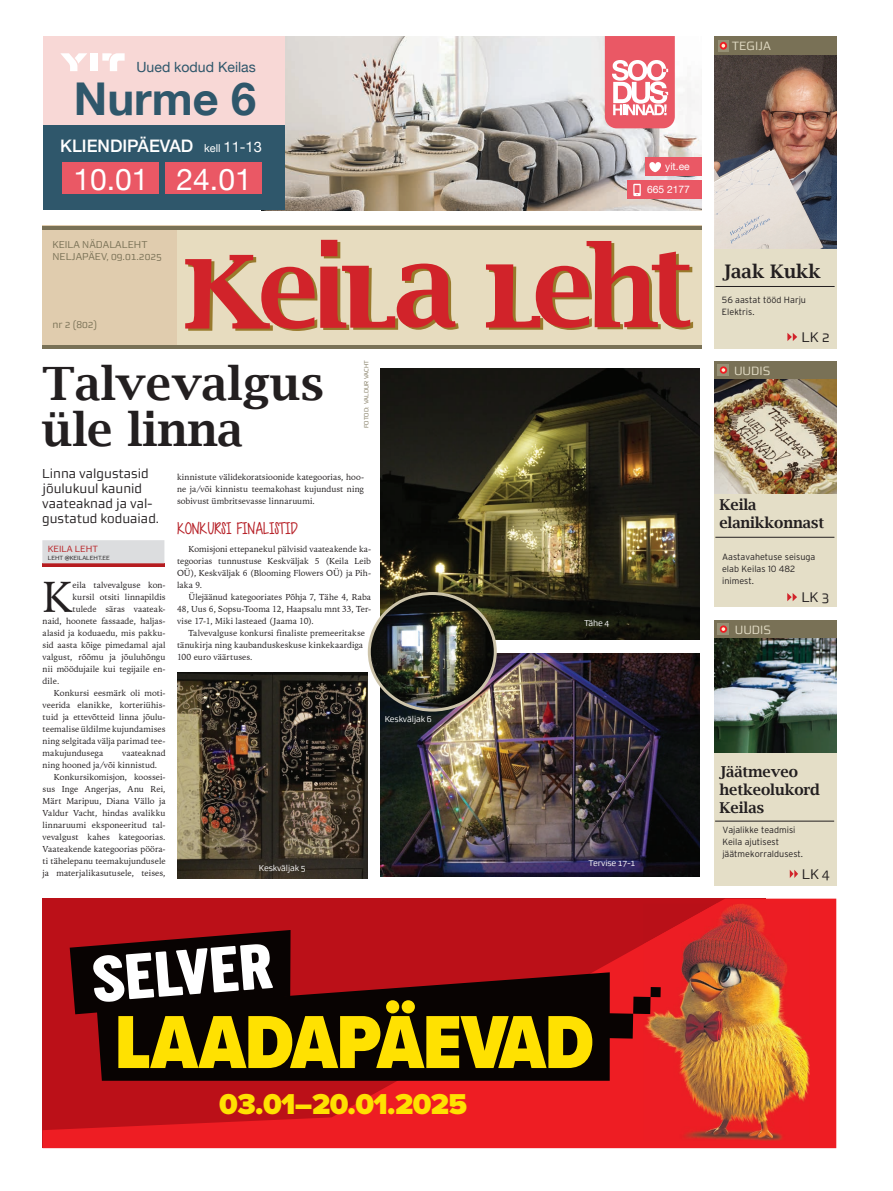
<style>
.page{position:relative;width:893px;height:1191px;background:#fff}
.page>*{position:absolute;margin:0;border:0;box-sizing:border-box;transform-origin:0 0}
.t1{font:900 77.9px "Proxima Nova Cond";letter-spacing:-.015em;color:#ffe101}
.t2{font:600 46px/45px "Lucida Bright";color:#231f20}
.t3{font:700 45.2px "Helvetica Neue";color:#2f576b}
.t4{font:43px "Iowan Old Style BT";color:#231f20}
.t5{font:30.1px "Helvetica Neue";color:#fff}
.t6{font:900 29.8px "Proxima Nova";letter-spacing:-.02em;color:#ffe101}
.t7{font:600 18.7px "Lucida Bright";color:#231f20}
.t8{font:500 17.2px "Helvetica Neue";color:#fff}
.t9{font:17px "Cutie Patootie";color:#b61f26}
.t10{font:600 15px/18px "Lucida Bright";letter-spacing:-.01em;color:#231f20}
.t11{font:14.6px "Helvetica Neue";color:#fff}
.t12{font:14.1px "Helvetica Neue";color:#2f576b}
.t13{font:14px "Morgan Sn Office";color:#231f20}
.t14{font:13px/15px "Morgan Sn Office";color:#231f20}
.t15{font:12px "Morgan Sn Office";color:#e4dec7}
.t16{font:12px "Myriad Pro";color:#e4dec7}
.t17{font:10.3px "Helvetica Neue";color:#fff}
.t18{font:10px/12px "Morgan Sn Office";color:#797156}
.t19{font:300 9px/12px "Interstate Pro";color:#231f20}
.t20{font:9px "Morgan Sn Office";color:#b61c20}
.t21{font:8.6px/12px "Iowan Old Style BT";letter-spacing:.005em;color:#231f20;text-align:justify}
.t22{font:8.5px "Morgan Sn Office";letter-spacing:-.02em;color:#fff}
.t23{font:6px "Morgan Sn Office";color:#231f20}
.t24{font:6px "Morgan Sn Office";color:#797156}
.s1{font-size:11px}
</style>
<div class="page">
<img style="left:285px;top:36px;width:417px;height:174px">
<div style="left:43px;top:124px;width:242px;height:86px;background:#2f576b"></div>
<div style="left:43px;top:36px;width:242px;height:88px;background:#f8d8d6"></div>
<svg style="left:605px;top:36px;width:70px;height:92px"></svg>
<div style="left:645px;top:157px;width:57px;height:19px;background:#ea5865"></div>
<svg style="left:649px;top:162px;width:12px;height:10px"></svg>
<div style="left:627px;top:180px;width:75px;height:19px;background:#ea5865"></div>
<svg style="left:633px;top:184px;width:8px;height:12px"></svg>
<div style="left:90px;top:53px;width:8px;height:18px;background:#fff"></div>
<svg style="left:60px;top:53px;width:27px;height:18px"></svg>
<svg style="left:102px;top:53px;width:23px;height:18px"></svg>
<div style="left:62px;top:162px;width:97px;height:32px;background:#ea5865"></div>
<div style="left:165px;top:162px;width:97px;height:32px;background:#ea5865"></div>
<svg style="left:43px;top:898px;width:793px;height:250px;background:#cf151c"></svg>
<img style="left:643px;top:903px;width:167px;height:237px">
<svg style="left:70px;top:930px;width:221px;height:84px"></svg>
<svg style="left:97px;top:972px;width:513px;height:108px;background:#1f0e0e"></svg>
<svg style="left:608px;top:996px;width:43px;height:42px;background:#761212"></svg>
<div style="left:650px;top:987px;width:11px;height:10px;background:#080302"></div>
<svg style="left:42px;top:563px;width:122px;height:4px"></svg>
<div style="left:42px;top:540px;width:122px;height:23px;background:#dcdddf"></div>
<div style="left:43px;top:225px;width:659px;height:124px;background:#e0ccae"></div>
<div style="left:178px;top:227px;width:524px;height:118px;background:#e7dcbf"></div>
<svg style="left:486px;top:241px;width:207px;height:89px"></svg>
<svg style="left:185px;top:240px;width:274px;height:91px"></svg>
<hr style="left:43px;top:226px;width:659px;height:3px;background:#797156">
<hr style="left:43px;top:345px;width:659px;height:4px;background:#797156">
<div style="left:714px;top:638px;width:122px;height:247px;background:#e4dec7"></div>
<div style="left:714px;top:364px;width:122px;height:243px;background:#e4dec7"></div>
<div style="left:714px;top:620px;width:122px;height:19px;background:#797156"></div>
<svg style="left:790px;top:870px;width:8px;height:8px"></svg>
<svg style="left:718px;top:623px;width:11px;height:11px"></svg>
<svg style="left:720px;top:625px;width:7px;height:8px"></svg>
<svg style="left:721px;top:627px;width:4px;height:4px"></svg>
<div style="left:714px;top:361px;width:123px;height:19px;background:#797156"></div>
<svg style="left:718px;top:364px;width:11px;height:11px"></svg>
<div style="left:720px;top:366px;width:7px;height:8px;background:#ee1d23;border-radius:50%"></div>
<svg style="left:721px;top:368px;width:4px;height:4px"></svg>
<div style="left:714px;top:36px;width:122px;height:313px;background:#e4dec7"></div>
<div style="left:714px;top:36px;width:122px;height:20px;background:#797156"></div>
<svg style="left:718px;top:40px;width:11px;height:12px"></svg>
<svg style="left:720px;top:42px;width:7px;height:8px"></svg>
<svg style="left:721px;top:44px;width:4px;height:4px"></svg>
<svg style="left:787px;top:593px;width:10px;height:8px"></svg>
<svg style="left:787px;top:333px;width:10px;height:8px"></svg>
<img style="left:714px;top:56px;width:122px;height:192px">
<img style="left:714px;top:380px;width:122px;height:113px">
<img style="left:714px;top:639px;width:122px;height:113px">
<hr style="left:716px;top:286px;width:119px;height:1px;background:#231f20">
<hr style="left:715px;top:537px;width:119px;height:1px;background:#231f20">
<hr style="left:715px;top:821px;width:119px;height:1px;background:#231f20">
<img style="left:381px;top:369px;width:319px;height:270px">
<img style="left:381px;top:653px;width:319px;height:223px">
<img style="left:369px;top:593px;width:126px;height:117px">
<div style="left:368px;top:592px;width:129px;height:119px;border:3px solid #cdc4aa;border-radius:50%"></div>
<img style="left:178px;top:672px;width:190px;height:207px">
<h3 class="t12" style="left:136px;top:57px;width:121px">Uued kodud Keilas</h3>
<h3 class="t3" style="left:74px;top:63px;width:184px">Nurme 6</h3>
<h3 class="t8" style="left:60px;top:132px;width:135px">KLIENDIPÄEVAD</h3>
<h3 class="t5" style="left:73px;top:157px;width:180px">10.01 24.01</h3>
<h3 class="t11" style="left:204px;top:136px;width:59px"><span class="s1">kell</span> 11-13</h3>
<p class="t18" style="left:52px;top:238px;width:111px">KEILA NÄDALALEHT<br>NELJAPÄEV, 09.01.2025</p>
<p class="t18" style="left:52px;top:250px;width:89px">R EDE, 27.09.2024</p>
<h3 class="t15" style="left:732px;top:39px;width:41px">TEGIJA</h3>
<p class="t17" style="left:665px;top:159px;width:26px">yit.ee</p>
<p class="t17" style="left:647px;top:182px;width:44px">665 2177</p>
<h3 class="t7" style="left:723px;top:261px;width:99px">Jaak Kukk</h3>
<p class="t19" style="left:722px;top:293px;width:86px">56 aastat tööd Harju<br>Elektris.</p>
<h3 class="t13" style="left:801px;top:329px;width:30px">LK 2</h3>
<p class="t18" style="left:52px;top:319px;width:46px">nr 2 (802)</p>
<h2 class="t2" style="left:42px;top:361px;width:283px">Talvevalgus üle linna</h2>
<h3 class="t16" style="left:739px;top:364px;width:42px">uudised</h3>
<p class="t18" style="left:65px;top:319px;width:40px">34 (788)</p>
<p class="t24" style="left:363px;top:428px;width:69px;rotate:-90deg">FOTOD: VALDUR VACHT</p>
<h3 class="t15" style="left:734px;top:363px;width:38px">UUDIS</h3>
<h3 class="t14" style="left:42px;top:465px;width:119px">Linna valgustasid jõulukuul kaunid vaateaknad ja val&shy;gustatud koduaiad.</h3>
<p class="t20" style="left:48px;top:544px;width:51px">KEILA LEHT</p>
<p class="t23" style="left:48px;top:554px;width:64px">LEHT @KEILALEHT.EE</p>
<h3 class="t4" style="left:43px;top:570px;width:31px">K</h3>
<p class="t21" style="left:72px;top:579px;width:95px">eila talvevalguse kon-</p>
<p class="t21" style="left:72px;top:591px;width:95px">kursil otsiti linnapildis</p>
<p class="t21" style="left:72px;top:603px;width:95px">tulede säras vaateak-</p>
<p class="t21" style="left:43px;top:615px;width:124px">naid, hoonete fassaade, haljas-</p>
<p class="t21" style="left:43px;top:627px;width:124px">alasid ja koduaedu, mis pakku-</p>
<p class="t21" style="left:43px;top:639px;width:124px">sid aasta kõige pimedamal ajal</p>
<p class="t21" style="left:43px;top:651px;width:124px">valgust, rõõmu ja jõuluhõngu</p>
<p class="t21" style="left:43px;top:663px;width:124px">nii möödujaile kui tegijaile en-</p>
<p class="t21" style="left:43px;top:675px;width:18px">dile.</p>
<p class="t21" style="left:54px;top:687px;width:113px">Konkursi eesmärk oli moti-</p>
<p class="t21" style="left:43px;top:699px;width:124px">veerida elanikke, korteriühis-</p>
<p class="t21" style="left:43px;top:711px;width:124px">tuid ja ettevõtteid linna jõulu-</p>
<p class="t21" style="left:43px;top:723px;width:124px">teemalise üldilme kujundamises</p>
<p class="t21" style="left:43px;top:735px;width:124px">ning selgitada välja parimad tee-</p>
<p class="t21" style="left:43px;top:747px;width:62px">makujundusega</p>
<p class="t21" style="left:122px;top:747px;width:45px">vaateaknad</p>
<p class="t21" style="left:43px;top:759px;width:116px">ning hooned ja/või kinnistud.</p>
<p class="t21" style="left:54px;top:771px;width:113px">Konkursikomisjon, koossei-</p>
<p class="t21" style="left:43px;top:783px;width:125px">sus Inge Angerjas, Anu Rei,</p>
<p class="t21" style="left:43px;top:795px;width:124px">Märt Maripuu, Diana Vällo ja</p>
<p class="t21" style="left:43px;top:807px;width:125px">Valdur Vacht, hindas avalikku</p>
<p class="t21" style="left:43px;top:819px;width:124px">linnaruumi eksponeeritud tal-</p>
<p class="t21" style="left:43px;top:831px;width:124px">vevalgust kahes kategoorias.</p>
<p class="t21" style="left:43px;top:843px;width:124px">Vaateakende kategoorias pööra-</p>
<p class="t21" style="left:43px;top:855px;width:125px">ti tähelepanu teemakujundusele</p>
<p class="t21" style="left:43px;top:867px;width:124px">ja materjalikasutusele, teises,</p>
<p class="t21" style="left:177px;top:471px;width:188px">kinnistute välidekoratsioonide kategoorias, hoo&shy;ne ja/või kinnistu teemakohast kujundust ning sobivust ümbritsevasse linnaruumi.</p>
<h3 class="t9" style="left:177px;top:519px;width:122px">KONKURSI FINALISTID</h3>
<p class="t21" style="left:177px;top:543px;width:196px;text-indent:11px">Komisjoni ettepanekul pälvisid vaateakende ka&shy;tegoorias tunnustuse Keskväljak 5 (Keila Leib OÜ), Keskväljak 6 (Blooming Flowers OÜ) ja Pih&shy;laka 9.</p>
<p class="t21" style="left:177px;top:591px;width:196px;text-indent:11px">Ülejäänud kategooriates Põhja 7, Tähe 4, Raba 48, Uus 6, Sopsu-Tooma 12, Haapsalu mnt 33, Ter&shy;vise 17-1, Miki lasteaed (Jaama 10).</p>
<p class="t21" style="left:177px;top:627px;width:190px;text-align:left;text-indent:11px">Talvevalguse konkursi finaliste premeeritakse tänukirja ning kaubanduskeskuse kinkekaardiga<br>100 euro väärtuses.</p>
<p class="t22" style="left:259px;top:862px;width:48px">Keskväljak 5</p>
<p class="t22" style="left:385px;top:714px;width:48px">Keskväljak 6</p>
<p class="t22" style="left:584px;top:618px;width:27px">Tähe 4</p>
<p class="t22" style="left:589px;top:858px;width:48px">Tervise 17-1</p>
<h1 class="t1" style="left:115px;top:984px;width:481px">LAADAPÄEVAD</h1>
<h3 class="t6" style="left:219px;top:1082px;width:249px">03.01–20.01.2025</h3>
<h3 class="t10" style="left:719px;top:495px;width:107px">Keila elanikkonnast</h3>
<p class="t19" style="left:722px;top:550px;width:95px">Aastavahetuse seisuga elab Keilas 10 482 inimest.</p>
<h3 class="t15" style="left:735px;top:622px;width:38px">UUDIS</h3>
<h3 class="t13" style="left:801px;top:589px;width:30px">LK 3</h3>
<h3 class="t10" style="left:720px;top:762px;width:102px">Jäätmeveo hetkeolukord<br>Keilas</h3>
<p class="t19" style="left:722px;top:823px;width:82px">Vajalikke teadmisi<br>Keila ajutisest jäätmekorraldusest.</p>
<h3 class="t13" style="left:802px;top:866px;width:30px">LK 4</h3>
</div>
